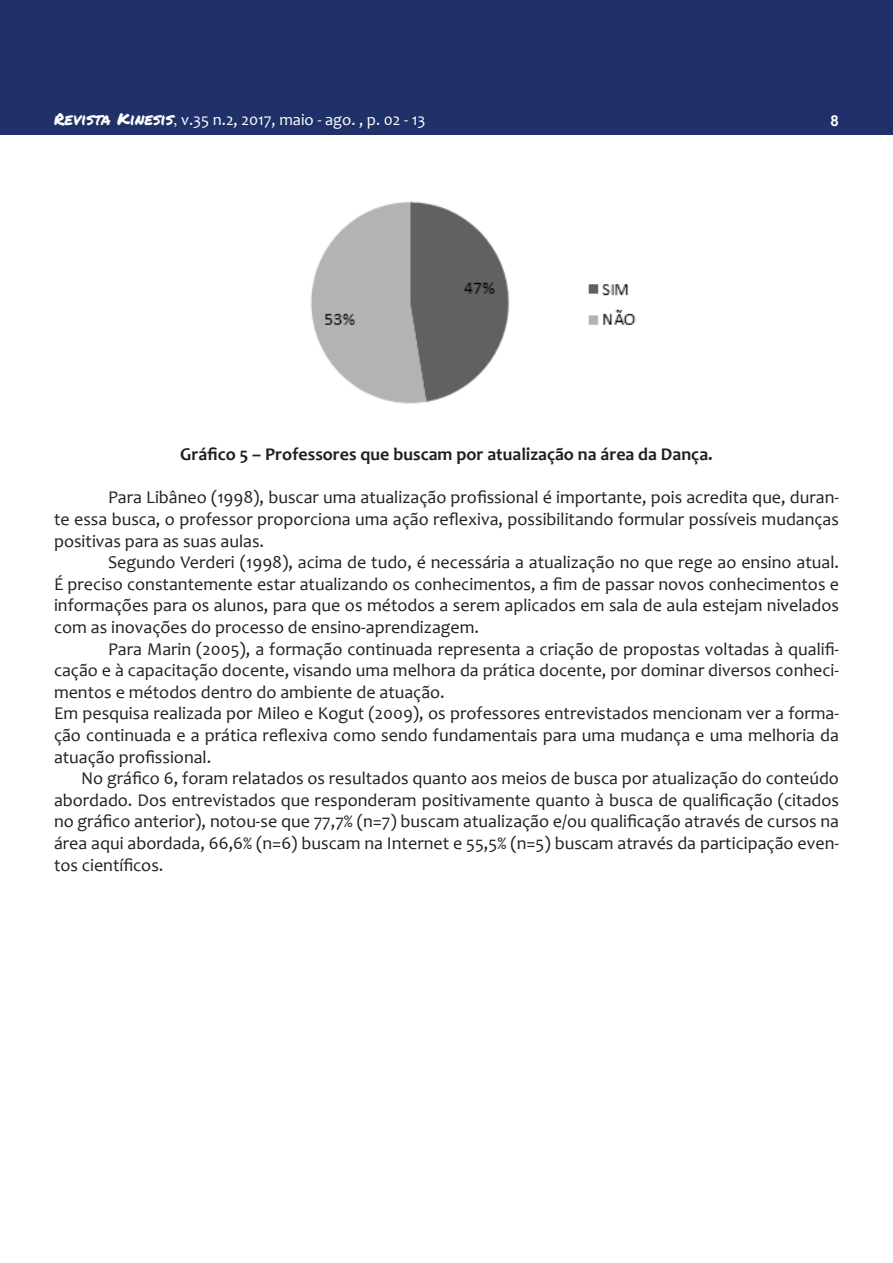
<style>
.page{position:relative;width:893px;height:1263px;background:#fff}
.page>*{position:absolute;margin:0;border:0;box-sizing:border-box;transform-origin:0 0}
.texto_corrido{font:18px/21.6px "Candara";color:#231f20;text-align:justify}
.texto_corrido-2{font:700 18px "Candara";color:#231f20}
.t1{font:16.5px "Candara";color:#fff}
.t2{font:700 15px "Arial";color:#fff}
.s1{font-family:"Permanent Marker"}
.s2{font-family:"Minion Pro"}
</style>
<div class="page">
<div style="left:0;top:0;width:893px;height:135px;background:#203068"></div>
<img style="left:310px;top:201px;width:326px;height:203px">
<p class="t1" style="left:54px;top:110px;width:373px"><span class="s1">Revista Kinesis</span><span class="s2">,</span> v.35 n.2, 2017, maio - ago. , p. 02 - 13</p>
<p class="t2" style="left:831px;top:111px;width:10px">8</p>
<p class="texto_corrido-2" style="left:180px;top:443px;width:534px">Gráfico 5 – Professores que buscam por atualização na área da Dança.</p>
<p class="texto_corrido" style="left:54px;top:487px;width:786px;text-indent:54px">Para Libâneo (1998), buscar uma atualização profissional é importante, pois acredita que, duran&shy;te essa busca, o professor proporciona uma ação reflexiva, possibilitando formular possíveis mudanças positivas para as suas aulas.</p>
<p class="texto_corrido" style="left:54px;top:551px;width:786px;text-indent:54px">Segundo Verderi (1998), acima de tudo, é necessária a atualização no que rege ao ensino atual.<br>É preciso constantemente estar atualizando os conhecimentos, a fim de passar novos conhecimentos e informações para os alunos, para que os métodos a serem aplicados em sala de aula estejam nivelados com as inovações do processo de ensino-aprendizagem.</p>
<p class="texto_corrido" style="left:54px;top:638px;width:786px;text-indent:54px">Para Marin (2005), a formação continuada representa a criação de propostas voltadas à qualifi&shy;cação e à capacitação docente, visando uma melhora da prática docente, por dominar diversos conheci&shy;mentos e métodos dentro do ambiente de atuação.</p>
<p class="texto_corrido" style="left:54px;top:703px;width:786px">Em pesquisa realizada por Mileo e Kogut (2009), os professores entrevistados mencionam ver a forma&shy;ção continuada e a prática reflexiva como sendo fundamentais para uma mudança e uma melhoria da atuação profissional.</p>
<p class="texto_corrido" style="left:54px;top:767px;width:786px;text-indent:27px">No gráfico 6, foram relatados os resultados quanto aos meios de busca por atualização do conteúdo abordado. Dos entrevistados que responderam positivamente quanto à busca de qualificação (citados no gráfico anterior), notou-se que 77,7% (n=7) buscam atualização e/ou qualificação através de cursos na área aqui abordada, 66,6% (n=6) buscam na Internet e 55,5% (n=5) buscam através da participação even&shy;tos científicos.</p>
</div>
